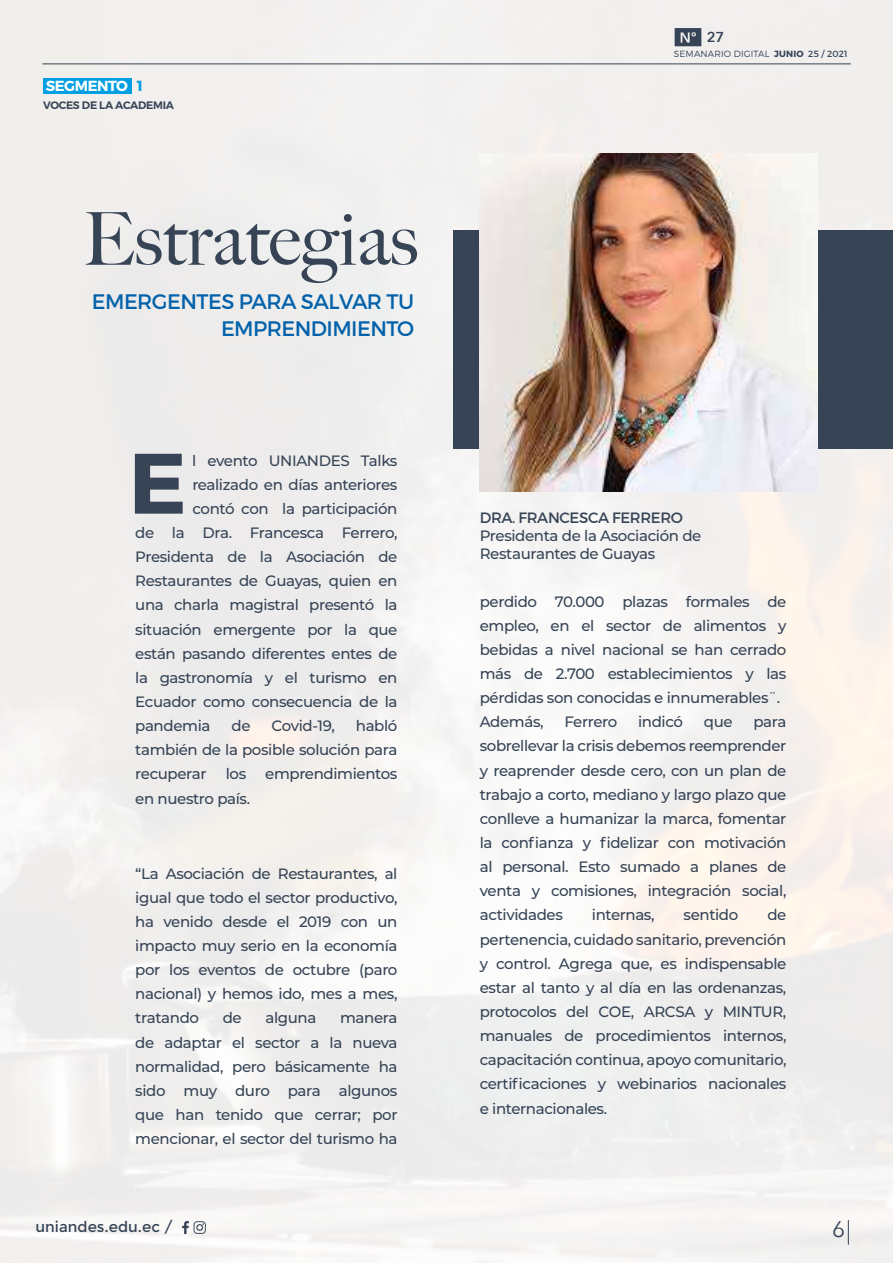
<style>
.page{position:relative;width:893px;height:1263px;background:#fff}
.page>*{position:absolute;margin:0;border:0;box-sizing:border-box;transform-origin:0 0}
.t1{font:700 85.5px "Montserrat";color:#364456}
.t2{font:500 73.05px "Big Caslon";color:#364456}
.t3{font:22.5px "Avenir Next";color:#364456}
.t4{font:21px/27.2px "Montserrat";letter-spacing:-.025em;color:#0161aa;text-align:right}
.t5{font:500 15px/24.2px "Montserrat";letter-spacing:-.025em;color:#364456;text-align:justify}
.t6{font:15px "Montserrat";letter-spacing:-.025em;color:#364456}
.t7{font:15px "Montserrat";color:#364456}
.t8{font:700 14.55px "Montserrat";letter-spacing:-.025em;color:#fff}
.t9{font:600 14.4px "Avenir Next";color:#364456}
.t10{font:600 10.8px "Montserrat";letter-spacing:-.025em;color:#364456}
.t11{font:300 9px "Montserrat";letter-spacing:.015em;color:#364456}
.s1{color:#009fe4}
.s2{font-weight:700}
.s3{font-weight:400}
</style>
<div class="page">
<img style="left:0;top:0;width:893px;height:1263px">
<svg style="left:182px;top:1221px;width:24px;height:13px"></svg>
<svg style="left:848px;top:1220px;width:1px;height:25px"></svg>
<hr style="left:42px;top:64px;width:809px;height:1px;background:#364456">
<div style="left:43px;top:78px;width:88px;height:16px;background:#009fe4"></div>
<svg style="left:675px;top:28px;width:26px;height:18px"></svg>
<div style="left:454px;top:230px;width:439px;height:219px;background:#364456"></div>
<img style="left:480px;top:153px;width:337px;height:338px">
<p class="t9" style="left:707px;top:25px;width:19px">27</p>
<p class="t8" style="left:46px;top:77px;width:99px">SEGMENTO <span class="s1">1</span></p>
<p class="t10" style="left:43px;top:99px;width:133px">VOCES DE LA ACADEMIA</p>
<h2 class="t2" style="left:83px;top:179px;width:337px">Estrategias</h2>
<h3 class="t4" style="left:92px;top:288px;width:324px">EMERGENTES PARA SALVAR TU<br>EMPRENDIMIENTO</h3>
<h1 class="t1" style="left:129px;top:430px;width:59px">E</h1>
<p class="t5" style="left:192px;top:448px;width:207px">l evento UNIANDES Talks</p>
<p class="t5" style="left:192px;top:472px;width:207px">realizado en días anteriores</p>
<p class="t5" style="left:193px;top:496px;width:206px">contó con la participación</p>
<p class="t5" style="left:135px;top:520px;width:264px">de la Dra. Francesca Ferrero,</p>
<p class="t5" style="left:135px;top:544px;width:264px">Presidenta de la Asociación de</p>
<p class="t5" style="left:135px;top:568px;width:264px">Restaurantes de Guayas, quien en</p>
<p class="t5" style="left:135px;top:592px;width:264px">una charla magistral presentó la</p>
<p class="t5" style="left:135px;top:617px;width:264px">situación emergente por la que</p>
<p class="t5" style="left:135px;top:641px;width:264px">están pasando diferentes entes de</p>
<p class="t5" style="left:135px;top:665px;width:264px">la gastronomía y el turismo en</p>
<p class="t5" style="left:135px;top:689px;width:264px">Ecuador como consecuencia de la</p>
<p class="t5" style="left:135px;top:713px;width:77px">pandemia</p>
<p class="t5" style="left:232px;top:713px;width:21px">de</p>
<p class="t5" style="left:272px;top:713px;width:65px">Covid-19,</p>
<p class="t5" style="left:135px;top:713px;width:264px;text-indent:221px">habló también de la posible solución para recuperar</p>
<p class="t5" style="left:226px;top:761px;width:22px">los</p>
<p class="t5" style="left:265px;top:761px;width:134px">emprendimientos</p>
<p class="t5" style="left:135px;top:785px;width:116px">en nuestro país.</p>
<p class="t5" style="left:135px;top:860px;width:264px">“La Asociación de Restaurantes, al igual que todo el sector productivo, ha venido desde el 2019 con un impacto muy serio en la economía por los eventos de octubre (paro nacional) y hemos ido, mes a mes, tratando</p>
<p class="t5" style="left:223px;top:1005px;width:21px">de</p>
<p class="t5" style="left:265px;top:1005px;width:52px">alguna</p>
<p class="t5" style="left:135px;top:1005px;width:264px;text-indent:205px">manera de adaptar el sector a la nueva normalidad, pero básicamente ha sido muy duro para algunos que han tenido que cerrar; por mencionar, el sector del turismo ha</p>
<p class="t11" style="left:674px;top:48px;width:175px">SEMANARIO DIGITAL <span class="s2">JUNIO</span> <span class="s3">25 / 2021</span></p>
<p class="t6" style="left:480px;top:508px;width:205px">DRA. FRANCESCA FERRERO</p>
<p class="t5" style="left:480px;top:526px;width:223px;line-height:18.1px">Presidenta de la Asociación de<br>Restaurantes de Guayas</p>
<p class="t5" style="left:480px;top:589px;width:308px;text-align:left">perdido 70.000 plazas formales de empleo, en el sector de alimentos y bebidas a nivel nacional se han cerrado más de 2.700 establecimientos y las pérdidas son conocidas e innumerables¨.<br>Además,</p>
<p class="t5" style="left:564px;top:709px;width:54px">Ferrero</p>
<p class="t5" style="left:638px;top:709px;width:46px">indicó</p>
<p class="t5" style="left:704px;top:709px;width:30px">que</p>
<p class="t5" style="left:480px;top:709px;width:308px;text-indent:274px">para sobrellevar la crisis debemos reemprender y reaprender desde cero, con un plan de trabajo a corto, mediano y largo plazo que conlleve a humanizar la marca, fomentar la confianza y fidelizar con motivación al personal. Esto sumado a planes de venta y comisiones, integración social, actividades</p>
<p class="t5" style="left:592px;top:902px;width:64px">internas,</p>
<p class="t5" style="left:683px;top:902px;width:56px">sentido</p>
<p class="t5" style="left:480px;top:902px;width:308px;text-indent:288px">de pertenencia, cuidado sanitario, prevención y control. Agrega que, es indispensable estar al tanto y al día en las ordenanzas, protocolos del COE, ARCSA y MINTUR, manuales de procedimientos internos, capacitación continua, apoyo comunitario, certificaciones y webinarios nacionales e internacionales.</p>
<p class="t7" style="left:36px;top:1218px;width:139px">uniandes.edu.ec /</p>
<h3 class="t3" style="left:832px;top:1210px;width:15px">6</h3>
</div>
